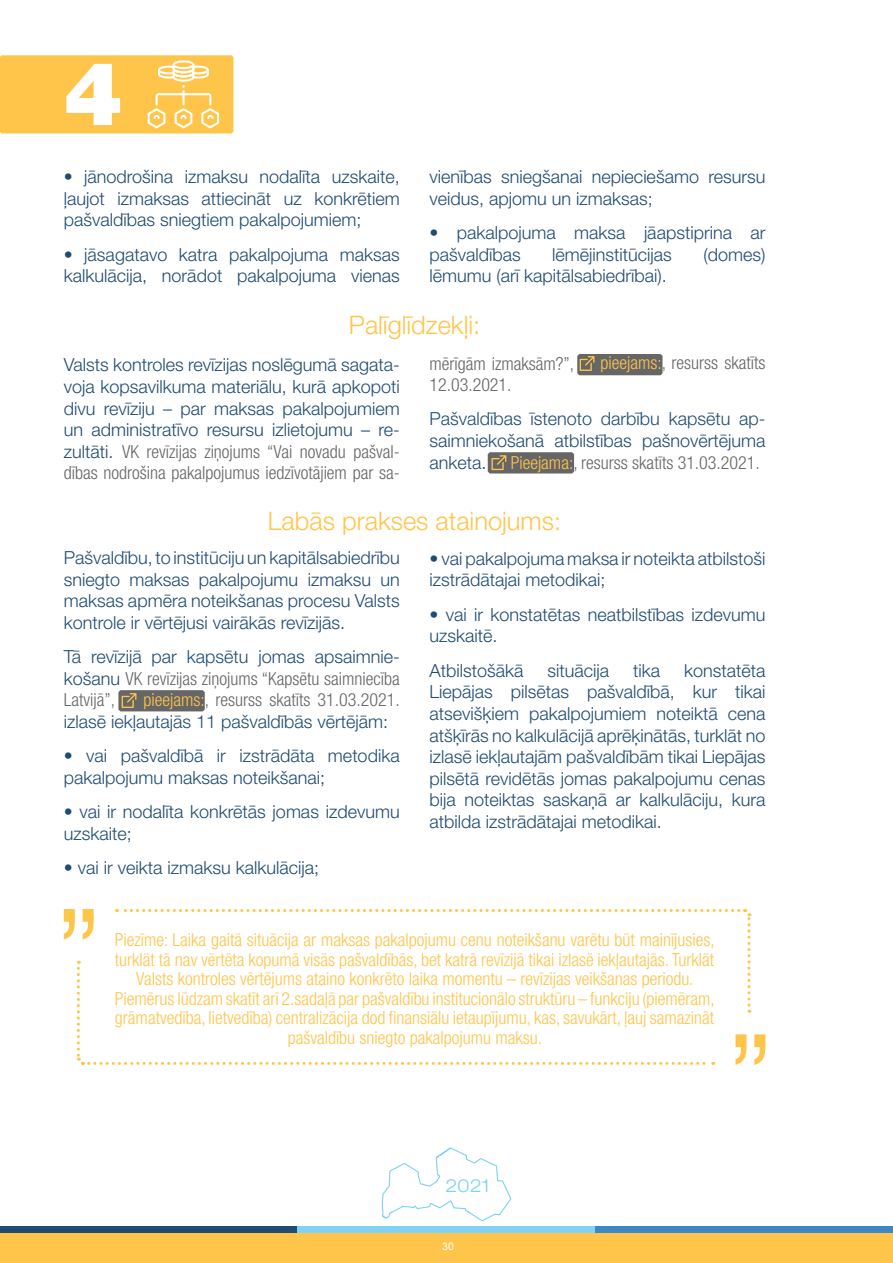
<style>
.page{position:relative;width:893px;height:1263px;background:#fff}
.page>*{position:absolute;margin:0;border:0;box-sizing:border-box;transform-origin:0 0}
.t1{font:900 87.9px "Helvetica Neue LT Pro";color:#fff}
.t2{font:300 25.5px "Helvetica Neue LT Pro";color:#ffc54b}
.t3{font:300 18px/21.6px "Helvetica Neue LT Pro";color:#204c72}
.t4{font:300 condensed 18px/19.5px "Helvetica Neue LT Pro";color:#ffc54b;text-align:center}
.t5{font:300 condensed 18px/21.6px "Helvetica Neue LT Pro";color:#666}
.t6{font:300 expanded 18px "Helvetica Neue LT Pro";color:#7fd2f1}
.t7{font:10.5px "Arial";color:#fff}
.s1{font-weight:400}
.s2{font-stretch:condensed;color:#666}
.s3{color:#ffc54b}
.s4{font-stretch:normal;color:#204c72}
.s5{font-stretch:condensed;color:#ffc54b}
</style>
<div class="page">
<div style="left:0;top:1226px;width:893px;height:37px;background:#ffc54b"></div>
<svg style="left:381px;top:1147px;width:131px;height:75px"></svg>
<svg style="left:0;top:55px;width:233px;height:78px"></svg>
<div style="left:0;top:1226px;width:297px;height:6px;background:#204c72"></div>
<div style="left:297px;top:1226px;width:298px;height:6px;background:#7fd2f1"></div>
<div style="left:595px;top:1226px;width:298px;height:6px;background:#3d87c7"></div>
<svg style="left:64px;top:909px;width:701px;height:156px"></svg>
<svg style="left:118px;top:690px;width:87px;height:21px"></svg>
<svg style="left:577px;top:354px;width:85px;height:21px"></svg>
<svg style="left:488px;top:452px;width:86px;height:21px"></svg>
<h1 class="t1" style="left:64px;top:41px;width:60px">4</h1>
<p class="t3" style="left:64px;top:165px;width:337px;text-align:justify"><span class="s1">•</span> jānodrošina izmaksu nodalīta uzskaite, ļaujot izmaksas attiecināt uz konkrētiem pašvaldības sniegtiem pakalpojumiem;</p>
<p class="t3" style="left:64px;top:243px;width:337px"><span class="s1">•</span> jāsagatavo katra pakalpojuma maksas kalkulācija, norādot pakalpojuma vienas</p>
<p class="t3" style="left:429px;top:165px;width:337px">vienības sniegšanai nepieciešamo resursu veidus, apjomu un izmaksas;</p>
<p class="t3" style="left:429px;top:221px;width:337px"><span class="s1">•</span> pakalpojuma maksa jāapstiprina ar pašvaldības</p>
<p class="t3" style="left:552px;top:243px;width:121px">lēmējinstitūcijas</p>
<p class="t3" style="left:703px;top:243px;width:64px">(domes)</p>
<p class="t3" style="left:429px;top:265px;width:239px">lēmumu (arī kapitālsabiedrībai).</p>
<h2 class="t2" style="left:349px;top:309px;width:133px">Palīglīdzekļi:</h2>
<p class="t3" style="left:64px;top:354px;width:337px;text-align:justify">Valsts kontroles revīzijas noslēgumā sagata&shy;voja kopsavilkuma materiālu, kurā apkopoti divu revīziju – par maksas pakalpojumiem un administratīvo resursu izlietojumu – re&shy;zultāti. <span class="s2">VK revīzijas ziņojums “Vai novadu pašval&shy;dības nodrošina pakalpojumus iedzīvotājiem par sa-</span></p>
<p class="t5" style="left:429px;top:352px;width:146px">mērīgām izmaksām?”,</p>
<p class="t5" style="left:601px;top:352px;width:166px"><span class="s3">pieejams:</span>, resurss skatīts</p>
<p class="t5" style="left:429px;top:374px;width:84px">12.03.2021.</p>
<p class="t3" style="left:429px;top:408px;width:337px;text-align:justify">Pašvaldības īstenoto darbību kapsētu ap&shy;saimniekošanā atbilstības pašnovērtējuma anketa.</p>
<p class="t5" style="left:511px;top:451px;width:251px"><span class="s3">Pieejama:</span>, resurss skatīts 31.03.2021.</p>
<h2 class="t2" style="left:268px;top:505px;width:295px">Labās prakses atainojums:</h2>
<p class="t3" style="left:64px;top:546px;width:337px;text-align:justify">Pašvaldību, to institūciju un kapitālsabiedrību sniegto maksas pakalpojumu izmaksu un maksas apmēra noteikšanas procesu Valsts kontrole ir vērtējusi vairākās revīzijās.</p>
<p class="t5" style="left:64px;top:646px;width:337px"><span class="s4">Tā revīzijā par kapsētu jomas apsaimnie&shy;košanu</span> VK revīzijas ziņojums “Kapsētu saimniecība<br>Latvijā”,</p>
<p class="t3" style="left:64px;top:689px;width:337px;text-indent:80px"><span class="s5">pieejams:</span><span class="s2">, resurss skatīts 31.03.2021. </span>izlasē iekļautajās 11 pašvaldībās vērtējām:</p>
<p class="t3" style="left:64px;top:745px;width:337px"><span class="s1">•</span> vai pašvaldībā ir izstrādāta metodika pakalpojumu maksas noteikšanai;</p>
<p class="t3" style="left:64px;top:801px;width:337px"><span class="s1">•</span> vai ir nodalīta konkrētās jomas izdevumu uzskaite;</p>
<p class="t3" style="left:64px;top:857px;width:257px"><span class="s1">•</span> vai ir veikta izmaksu kalkulācija;</p>
<p class="t3" style="left:429px;top:547px;width:337px"><span class="s1">•</span> vai pakalpojuma maksa ir noteikta atbilstoši izstrādātajai metodikai;</p>
<p class="t3" style="left:429px;top:603px;width:337px"><span class="s1">•</span> vai ir konstatētas neatbilstības izdevumu uzskaitē.</p>
<p class="t3" style="left:429px;top:659px;width:95px">Atbilstošākā</p>
<p class="t3" style="left:547px;top:659px;width:63px">situācija</p>
<p class="t3" style="left:633px;top:659px;width:28px">tika</p>
<p class="t3" style="left:429px;top:659px;width:337px;text-align:justify;text-indent:255px">konstatēta Liepājas pilsētas pašvaldībā, kur tikai atsevišķiem pakalpojumiem noteiktā cena atšķīrās no kalkulācijā aprēķinātās, turklāt no izlasē iekļautajām pašvaldībām tikai Liepājas pilsētā revidētās jomas pakalpojumu cenas bija noteiktas saskaņā ar kalkulāciju, kura atbilda izstrādātajai metodikai.</p>
<p class="t4" style="left:115px;top:930px;width:601px">Piezīme: Laika gaitā situācija ar maksas pakalpojumu cenu noteikšanu varētu būt mainījusies, turklāt tā nav vērtēta kopumā visās pašvaldībās, bet katrā revīzijā tikai izlasē iekļautajās. Turklāt Valsts kontroles vērtējums ataino konkrēto laika momentu – revīzijas veikšanas periodu.<br>Piemērus lūdzam skatīt arī 2.sadaļā par pašvaldību institucionālo struktūru – funkciju (piemēram, grāmatvedība, lietvedība) centralizācija dod finansiālu ietaupījumu, kas, savukārt, ļauj samazināt pašvaldību sniegto pakalpojumu maksu.</p>
<p class="t6" style="left:446px;top:1175px;width:46px">2021</p>
<p class="t7" style="left:442px;top:1239px;width:13px">30</p>
</div>
